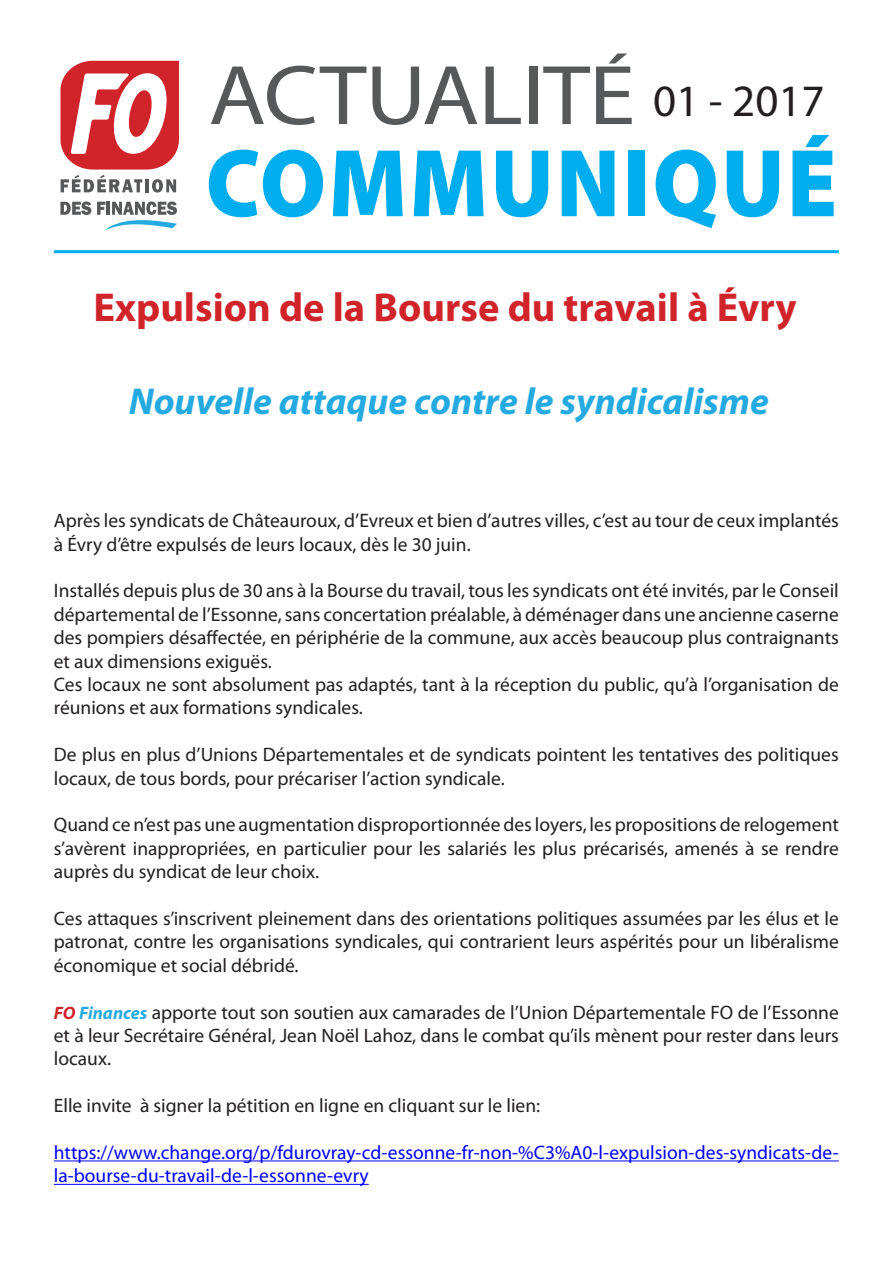
<style>
.page{position:relative;width:893px;height:1263px;background:#fff}
.page>*{position:absolute;margin:0;border:0;box-sizing:border-box;transform-origin:0 0}
.t1{font:45px "Myriad Pro";color:#231f20}
.t2{font:700 40.5px "Myriad Pro";color:#d1232a}
.t3{font:italic 700 37.5px "Myriad Pro";color:#24aae1}
.Sans_interligne{font:19.5px/23.4px "Myriad Pro";color:#231f20;text-align:justify}
.Sans_interligne-2{font:19.5px/23.4px "Myriad Pro";color:#00f}
.s1{font-weight:700;font-style:italic;font-size:18px;color:#d1232a}
.s2{font-weight:700;font-style:italic;font-size:18px;color:#24aae1}
</style>
<div class="page">
<svg style="left:211px;top:66px;width:155px;height:59px"></svg>
<svg style="left:372px;top:67px;width:105px;height:58px"></svg>
<svg style="left:485px;top:67px;width:36px;height:57px"></svg>
<div style="left:529px;top:67px;width:8px;height:57px;background:#57585a"></div>
<svg style="left:543px;top:67px;width:47px;height:57px"></svg>
<svg style="left:596px;top:54px;width:36px;height:70px"></svg>
<svg style="left:209px;top:150px;width:114px;height:67px"></svg>
<svg style="left:333px;top:151px;width:70px;height:65px"></svg>
<svg style="left:414px;top:151px;width:70px;height:65px"></svg>
<svg style="left:496px;top:151px;width:52px;height:66px"></svg>
<svg style="left:562px;top:151px;width:52px;height:65px"></svg>
<div style="left:628px;top:151px;width:17px;height:65px;background:#00aeef"></div>
<svg style="left:656px;top:150px;width:60px;height:78px"></svg>
<svg style="left:727px;top:151px;width:52px;height:66px"></svg>
<svg style="left:792px;top:135px;width:42px;height:81px"></svg>
<hr style="left:54px;top:250px;width:785px;height:3px;background:#00aeef">
<svg style="left:60px;top:61px;width:119px;height:132px"></svg>
<svg style="left:60px;top:201px;width:31px;height:14px"></svg>
<svg style="left:97px;top:201px;width:80px;height:30px"></svg>
<hr style="left:54px;top:1160px;width:785px;height:1px;background:#00f">
<hr style="left:54px;top:1184px;width:315px;height:1px;background:#00f">
<p class="t1" style="left:653px;top:73px;width:173px">01 - 2017</p>
<p class="t2" style="left:93px;top:281px;width:705px">Expulsion de la Bourse du travail à Évry</p>
<p class="t3" style="left:129px;top:377px;width:642px">Nouvelle attaque contre le syndicalisme</p>
<p class="Sans_interligne" style="left:54px;top:509px;width:787px">Après les syndicats de Châteauroux, d’Evreux et bien d’autres villes, c’est au tour de ceux implantés à Évry d’être expulsés de leurs locaux, dès le 30 juin.</p>
<p class="Sans_interligne" style="left:54px;top:579px;width:786px">Installés depuis plus de 30 ans à la Bourse du travail, tous les syndicats ont été invités, par le Conseil départemental de l’Essonne, sans concertation préalable, à déménager dans une ancienne caserne des pompiers désaffectée, en périphérie de la commune, aux accès beaucoup plus contraignants et aux dimensions exiguës.</p>
<p class="Sans_interligne" style="left:54px;top:672px;width:786px">Ces locaux ne sont absolument pas adaptés, tant à la réception du public, qu’à l’organisation de réunions et aux formations syndicales.</p>
<p class="Sans_interligne" style="left:54px;top:743px;width:786px">De plus en plus d’Unions Départementales et de syndicats pointent les tentatives des politiques locaux, de tous bords, pour précariser l’action syndicale.</p>
<p class="Sans_interligne" style="left:54px;top:813px;width:786px">Quand ce n’est pas une augmentation disproportionnée des loyers, les propositions de relogement s’avèrent inappropriées, en particulier pour les salariés les plus précarisés, amenés à se rendre auprès du syndicat de leur choix.</p>
<p class="Sans_interligne" style="left:54px;top:906px;width:787px">Ces attaques s’inscrivent pleinement dans des orientations politiques assumées par les élus et le patronat, contre les organisations syndicales, qui contrarient leurs aspérités pour un libéralisme économique et social débridé.</p>
<p class="Sans_interligne" style="left:54px;top:1000px;width:786px"><span class="s1">FO</span> <span class="s2">Finances</span> apporte tout son soutien aux camarades de l’Union Départementale FO de l’Essonne et à leur Secrétaire Général, Jean Noël Lahoz, dans le combat qu’ils mènent pour rester dans leurs locaux.</p>
<p class="Sans_interligne" style="left:54px;top:1094px;width:488px">Elle invite à signer la pétition en ligne en cliquant sur le lien:</p>
<p class="Sans_interligne-2" style="left:54px;top:1140px;width:786px">https://www.change.org/p/fdurovray-cd-essonne-fr-non-%C3%A0-l-expulsion-des-syndicats-de&shy;la-bourse-du-travail-de-l-essonne-evry</p>
</div>
